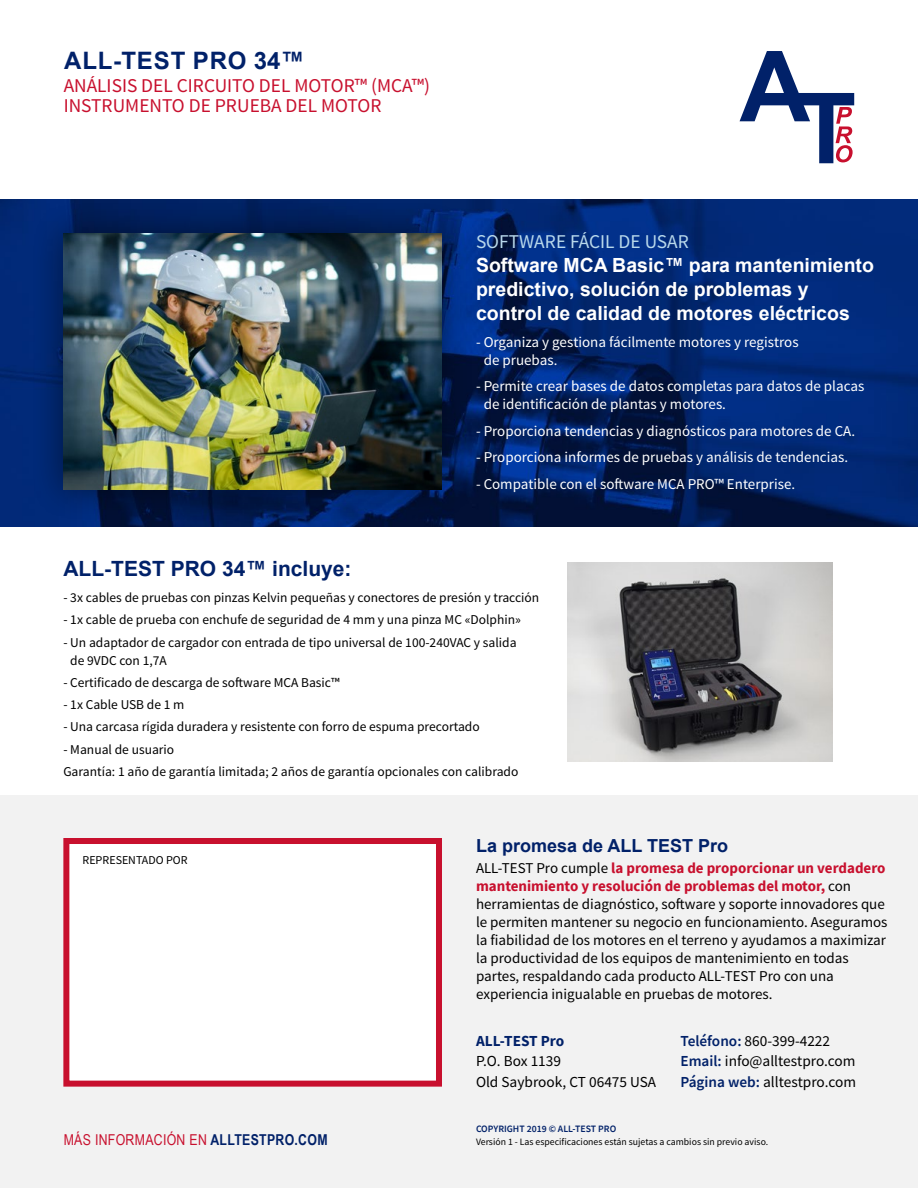
<style>
.page{position:relative;width:918px;height:1188px;background:#fff}
.page>*{position:absolute;margin:0;border:0;box-sizing:border-box;transform-origin:0 0}
.t1{font:700 24px "Arial";letter-spacing:.035em;color:#012169}
.t2{font:700 21px "Arial";color:#012169}
.t3{font:700 19.5px/24px "Arial";color:#fff}
.t4{font:19.5px/20.7px "Source Sans Pro";color:#c8102e}
.t5{font:19.5px "Source Sans Pro";color:#b8d8eb}
.t6{font:700 18px "Arial";color:#012169}
.t7{font:15.3px/20.4px "Source Sans Pro";color:#000}
.t8{font:700 15.3px "Source Sans Pro";color:#012169}
.t9{font:15px/18px "Source Sans Pro";color:#000}
.t10{font:15px/18px "Source Sans Pro";color:#fff}
.t11{font:15px "Arial Narrow";letter-spacing:.02em;color:#c8102e}
.t12{font:13.5px/18px "Source Sans Pro";color:#000}
.t13{font:12px "Source Sans Pro";color:#000}
.t14{font:9.75px "Source Sans Pro";color:#000}
.t15{font:600 9.75px "Source Sans Pro";color:#012169}
.s1{font-weight:700;color:#012169}
.s2{font-weight:700;color:#c8102e}
.s3{font-weight:600;color:#012169}
</style>
<div class="page">
<img style="left:0;top:199px;width:918px;height:327px">
<svg style="left:740px;top:51px;width:114px;height:112px"></svg>
<div style="left:31px;top:201px;width:445px;height:322px;background:#000;opacity:.5"></div>
<img style="left:64px;top:234px;width:378px;height:256px">
<div style="left:0;top:795px;width:918px;height:393px;background:#f2f2f2"></div>
<div style="left:63px;top:838px;width:379px;height:249px;background:#fff;border:6px solid #c8102e"></div>
<img style="left:567px;top:562px;width:266px;height:199px">
<h1 class="t1" style="left:64px;top:44px;width:242px">ALL-TEST PRO 34™</h1>
<h3 class="t4" style="left:64px;top:75px;width:368px">ANÁLISIS DEL CIRCUITO DEL MOTOR™ (MCA™)<br>INSTRUMENTO DE PRUEBA DEL MOTOR</h3>
<h3 class="t5" style="left:476px;top:230px;width:214px">SOFTWARE FÁCIL DE USAR</h3>
<h3 class="t3" style="left:476px;top:254px;width:399px">Software MCA Basic™ para mantenimiento predictivo, solución de problemas y control de calidad de motores eléctricos</h3>
<p class="t10" style="left:484px;top:333px;width:316px;text-indent:-8px">- Organiza y gestiona fácilmente motores y registros de pruebas.</p>
<p class="t10" style="left:484px;top:377px;width:382px;text-indent:-8px">- Permite crear bases de datos completas para datos de placas de identificación de plantas y motores.</p>
<p class="t10" style="left:476px;top:422px;width:381px">- Proporciona tendencias y diagnósticos para motores de CA.</p>
<p class="t10" style="left:476px;top:448px;width:374px">- Proporciona informes de pruebas y análisis de tendencias.</p>
<p class="t10" style="left:476px;top:475px;width:321px">- Compatible con el software MCA PRO™ Enterprise.</p>
<h2 class="t2" style="left:63px;top:553px;width:290px">ALL-TEST PRO 34™ incluye:</h2>
<p class="t12" style="left:63px;top:589px;width:477px">- 3x cables de pruebas con pinzas Kelvin pequeñas y conectores de presión y tracción</p>
<p class="t12" style="left:63px;top:611px;width:459px">- 1x cable de prueba con enchufe de seguridad de 4 mm y una pinza MC «Dolphin»</p>
<p class="t12" style="left:70px;top:633px;width:448px;text-indent:-7px">- Un adaptador de cargador con entrada de tipo universal de 100-240VAC y salida de 9VDC con 1,7A</p>
<p class="t12" style="left:63px;top:674px;width:278px">- Certificado de descarga de software MCA Basic™</p>
<p class="t12" style="left:63px;top:696px;width:123px">- 1x Cable USB de 1 m</p>
<p class="t12" style="left:63px;top:718px;width:418px">- Una carcasa rígida duradera y resistente con forro de espuma precortado</p>
<p class="t12" style="left:63px;top:738px;width:457px;line-height:22.2px">- Manual de usuario<br>Garantía: 1 año de garantía limitada; 2 años de garantía opcionales con calibrado</p>
<p class="t13" style="left:82px;top:853px;width:107px">REPRESENTADO POR</p>
<p class="t11" style="left:64px;top:1129px;width:265px">MÁS INFORMACIÓN EN <span class="s1">ALLTESTPRO.COM</span></p>
<h3 class="t6" style="left:476px;top:833px;width:254px">La promesa de ALL TEST Pro</h3>
<p class="t9" style="left:476px;top:860px;width:413px">ALL-TEST Pro cumple <span class="s2">la promesa de proporcionar un verdadero mantenimiento y resolución de problemas del motor,</span> con herramientas de diagnóstico, software y soporte innovadores que le permiten mantener su negocio en funcionamiento. Aseguramos la fiabilidad de los motores en el terreno y ayudamos a maximizar la productividad de los equipos de mantenimiento en todas partes, respaldando cada producto ALL-TEST Pro con una experiencia inigualable en pruebas de motores.</p>
<p class="t8" style="left:476px;top:1030px;width:90px">ALL-TEST Pro</p>
<p class="t7" style="left:476px;top:1051px;width:182px">P.O. Box 1139<br>Old Saybrook, CT 06475 USA</p>
<p class="t7" style="left:680px;top:1031px;width:177px"><span class="s3">Teléfono:</span> 860-399-4222<br><span class="s3">Email:</span> info@alltestpro.com<br><span class="s3">Página web:</span> alltestpro.com</p>
<p class="t15" style="left:476px;top:1122px;width:142px">COPYRIGHT 2019 © ALL-TEST PRO</p>
<p class="t14" style="left:476px;top:1136px;width:294px">Versión 1 - Las especificaciones están sujetas a cambios sin previo aviso.</p>
</div>
